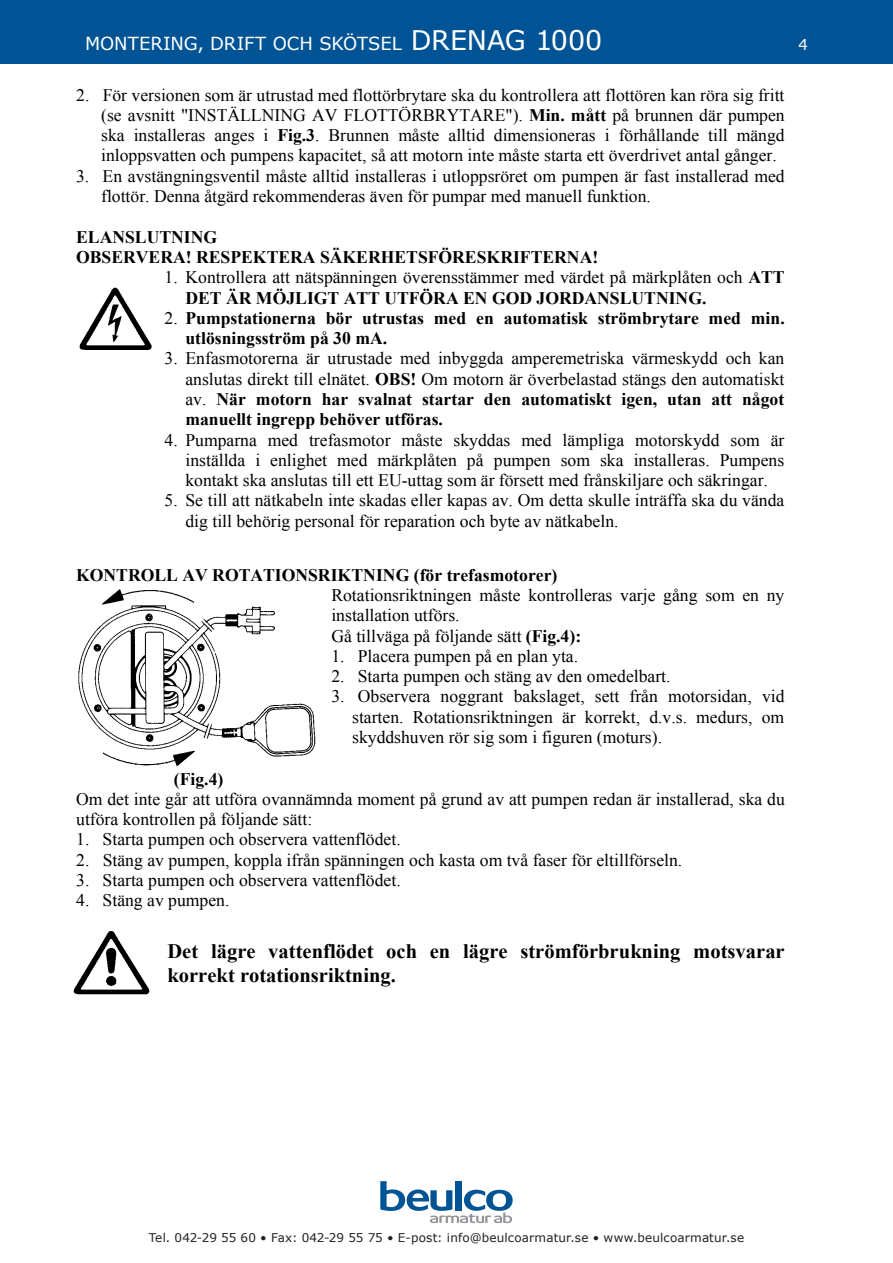
<style>
.page{position:relative;width:893px;height:1263px;background:#fff}
.page>*{position:absolute;margin:0;border:0;box-sizing:border-box;transform-origin:0 0}
.t1{font:700 20.55px/23.7px "Times New Roman";color:#000}
.t2{font:18px "Verdana";letter-spacing:-.005em;color:#fff}
.t3{font:17.7px/20.2px "Times New Roman";color:#000}
.t4{font:700 17.7px/20.2px "Times New Roman";color:#000}
.t5{font:15px "Verdana";color:#fff}
.t6{font:12px "Verdana";letter-spacing:.01em;color:#231f20}
.s1{font-size:27px}
.s2{font-weight:700}
.s3{font-weight:400}
</style>
<div class="page">
<div style="left:0;top:0;width:893px;height:64px;background:#005495"></div>
<svg style="left:380px;top:1181px;width:133px;height:42px"></svg>
<img style="left:79px;top:287px;width:73px;height:62px">
<img style="left:78px;top:589px;width:238px;height:178px">
<img style="left:74px;top:931px;width:75px;height:63px">
<p class="t2" style="left:85px;top:32px;width:519px">MONTERING, DRIFT OCH SKÖTSEL <span class="s1">DRENAG 1000</span></p>
<p class="t5" style="left:798px;top:35px;width:11px">4</p>
<p class="t3" style="left:101px;top:84px;width:685px;text-align:justify;text-indent:-25px">2. För versionen som är utrustad med flottörbrytare ska du kontrollera att flottören kan röra sig fritt (se avsnitt "INSTÄLLNING AV FLOTTÖRBRYTARE"). <span class="s2">Min. mått</span> på brunnen där pumpen ska installeras anges i <span class="s2">Fig.3</span>. Brunnen måste alltid dimensioneras i förhållande till mängd inloppsvatten och pumpens kapacitet, så att motorn inte måste starta ett överdrivet antal gånger.</p>
<p class="t3" style="left:101px;top:165px;width:685px;text-indent:-25px">3. En avstängningsventil måste alltid installeras i utloppsröret om pumpen är fast installerad med flottör. Denna åtgärd rekommenderas även för pumpar med manuell funktion.</p>
<p class="t4" style="left:76px;top:226px;width:524px">ELANSLUTNING<br>OBSERVERA! RESPEKTERA SÄKERHETSFÖRESKRIFTERNA!</p>
<p class="t3" style="left:185px;top:267px;width:600px;text-indent:-21px">1. Kontrollera att nätspänningen överensstämmer med värdet på märkplåten och <span class="s2">ATT<br>DET ÄR MÖJLIGT ATT UTFÖRA EN GOD JORDANSLUTNING.</span></p>
<p class="t4" style="left:185px;top:307px;width:601px;text-indent:-21px"><span class="s3">2.</span> Pumpstationerna bör utrustas med en automatisk strömbrytare med min. utlösningsström på 30 mA.</p>
<p class="t3" style="left:185px;top:348px;width:600px;text-align:justify;text-indent:-21px">3. Enfasmotorerna är utrustade med inbyggda amperemetriska värmeskydd och kan anslutas direkt till elnätet. <span class="s2">OBS!</span> Om motorn är överbelastad stängs den automatiskt av. <span class="s2">När motorn har svalnat startar den automatiskt igen, utan att något manuellt ingrepp behöver utföras.</span></p>
<p class="t3" style="left:185px;top:429px;width:600px;text-align:justify;text-indent:-21px">4. Pumparna med trefasmotor måste skyddas med lämpliga motorskydd som är inställda i enlighet med märkplåten på pumpen som ska installeras. Pumpens kontakt ska anslutas till ett EU-uttag som är försett med frånskiljare och säkringar.</p>
<p class="t3" style="left:185px;top:490px;width:600px;text-indent:-21px">5. Se till att nätkabeln inte skadas eller kapas av. Om detta skulle inträffa ska du vända dig till behörig personal för reparation och byte av nätkabeln.</p>
<p class="t4" style="left:76px;top:564px;width:483px">KONTROLL AV ROTATIONSRIKTNING (för trefasmotorer)</p>
<p class="t4" style="left:174px;top:768px;width:51px">(Fig.4)</p>
<p class="t3" style="left:331px;top:585px;width:455px">Rotationsriktningen måste kontrolleras varje gång som en ny installation utförs.<br>Gå tillväga på följande sätt <span class="s2">(Fig.4):</span></p>
<p class="t3" style="left:331px;top:646px;width:248px">1. Placera pumpen på en plan yta.</p>
<p class="t3" style="left:331px;top:666px;width:341px">2. Starta pumpen och stäng av den omedelbart.</p>
<p class="t3" style="left:352px;top:686px;width:434px;text-align:justify;text-indent:-21px">3. Observera noggrant bakslaget, sett från motorsidan, vid starten. Rotationsriktningen är korrekt, d.v.s. medurs, om skyddshuven rör sig som i figuren (moturs).</p>
<p class="t3" style="left:76px;top:788px;width:710px">Om det inte går att utföra ovannämnda moment på grund av att pumpen redan är installerad, ska du utföra kontrollen på följande sätt:</p>
<p class="t3" style="left:76px;top:829px;width:326px">1. Starta pumpen och observera vattenflödet.</p>
<p class="t3" style="left:76px;top:849px;width:608px">2. Stäng av pumpen, koppla ifrån spänningen och kasta om två faser för eltillförseln.</p>
<p class="t3" style="left:76px;top:869px;width:326px">3. Starta pumpen och observera vattenflödet.</p>
<p class="t3" style="left:76px;top:890px;width:155px">4. Stäng av pumpen.</p>
<p class="t1" style="left:167px;top:938px;width:619px">Det lägre vattenflödet och en lägre strömförbrukning motsvarar korrekt rotationsriktning.</p>
<p class="t6" style="left:149px;top:1230px;width:597px">Tel. 042-29 55 60 • Fax: 042-29 55 75 • E-post: info@beulcoarmatur.se • www.beulcoarmatur.se</p>
</div>
